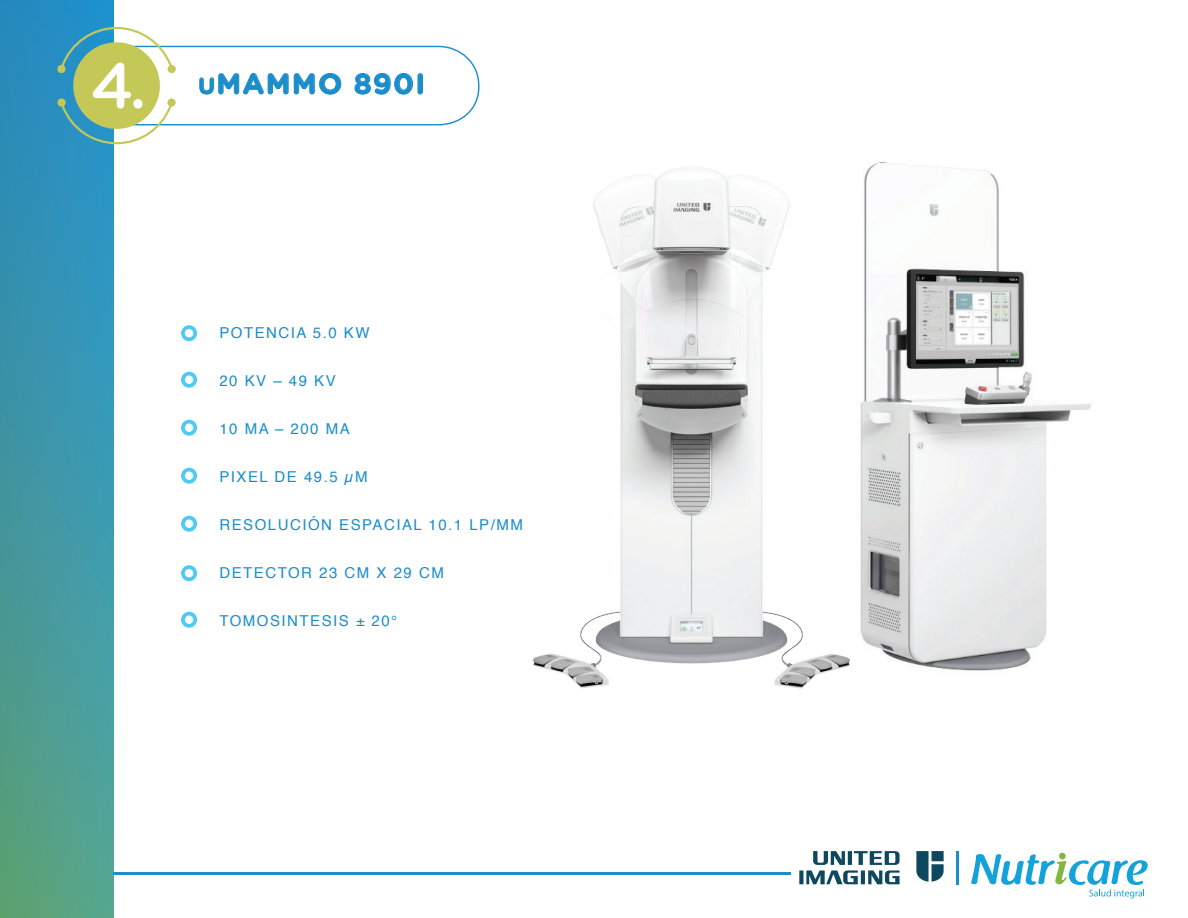
<style>
.page{position:relative;width:1188px;height:918px;background:#fff}
.page>*{position:absolute;margin:0;border:0;box-sizing:border-box;transform-origin:0 0}
.t1{font:500 64.35px "Gotham Rounded";color:#fff}
.t2{font:700 28.5px "Gotham Rounded";letter-spacing:.05em;color:#1b8dca}
.t3{font:15px "Helvetica";letter-spacing:.1em;color:#1b8dca}
.s1{font-size:22.5px}
</style>
<div class="page">
<svg style="left:0;top:0;width:113px;height:918px;background:#3f97a5"></svg>
<svg style="left:57px;top:27px;width:410px;height:117px"></svg>
<svg style="left:971px;top:854px;width:177px;height:44px"></svg>
<div style="left:1059px;top:853px;width:7px;height:7px;background:#82b841;border-radius:50%"></div>
<hr style="left:113px;top:872px;width:677px;height:3px;background:#1b8dca">
<svg style="left:181px;top:325px;width:16px;height:16px"></svg>
<div style="left:185px;top:329px;width:8px;height:8px;background:#fff;border-radius:50%"></div>
<svg style="left:181px;top:372px;width:16px;height:16px"></svg>
<div style="left:185px;top:376px;width:8px;height:8px;background:#fff;border-radius:50%"></div>
<svg style="left:181px;top:420px;width:16px;height:16px"></svg>
<div style="left:185px;top:424px;width:8px;height:8px;background:#fff;border-radius:50%"></div>
<svg style="left:181px;top:468px;width:16px;height:16px"></svg>
<div style="left:185px;top:472px;width:8px;height:8px;background:#fff;border-radius:50%"></div>
<svg style="left:181px;top:516px;width:16px;height:16px"></svg>
<div style="left:185px;top:520px;width:8px;height:8px;background:#fff;border-radius:50%"></div>
<svg style="left:181px;top:565px;width:16px;height:16px"></svg>
<div style="left:185px;top:569px;width:8px;height:8px;background:#fff;border-radius:50%"></div>
<svg style="left:181px;top:612px;width:16px;height:16px"></svg>
<div style="left:185px;top:616px;width:8px;height:8px;background:#fff;border-radius:50%"></div>
<svg style="left:916px;top:851px;width:28px;height:31px"></svg>
<svg style="left:799px;top:851px;width:101px;height:34px"></svg>
<hr style="left:956px;top:851px;width:3px;height:34px;background:#1b8dca">
<img style="left:376px;top:57px;width:474px;height:632px">
<img style="left:860px;top:162px;width:232px;height:509px">
<h1 class="t1" style="left:90px;top:40px;width:58px">4.</h1>
<h2 class="t2" style="left:198px;top:63px;width:228px"><span class="s1">U</span>MAMMO 890I</h2>
<p class="t3" style="left:219px;top:327px;width:152px">POTENCIA 5.0 KW</p>
<p class="t3" style="left:219px;top:375px;width:118px">20 KV – 49 KV</p>
<p class="t3" style="left:219px;top:423px;width:132px">10 MA – 200 MA</p>
<p class="t3" style="left:219px;top:471px;width:150px">PIXEL DE 49.5 µM</p>
<p class="t3" style="left:219px;top:519px;width:305px">RESOLUCIÓN ESPACIAL 10.1 LP/MM</p>
<p class="t3" style="left:219px;top:567px;width:226px">DETECTOR 23 CM X 29 CM</p>
<p class="t3" style="left:219px;top:615px;width:179px">TOMOSINTESIS ± 20°</p>
</div>
